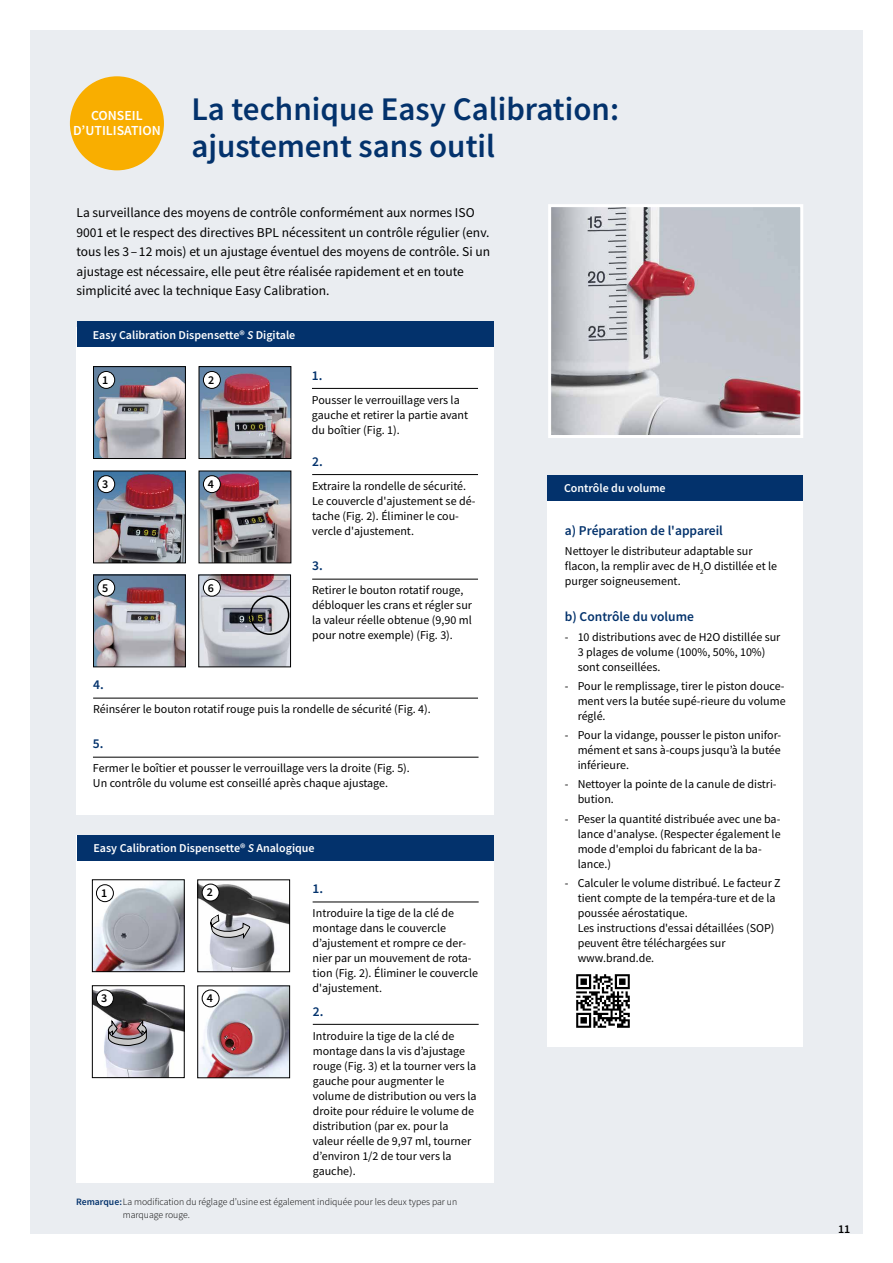
<style>
.page{position:relative;width:893px;height:1263px;background:#fff}
.page>*{position:absolute;margin:0;border:0;box-sizing:border-box;transform-origin:0 0}
.t1{font:600 33px/37.5px "Source Sans Pro";color:#03326c}
.t2{font:600 13.8px/14.5px "Source Sans Pro";color:#fff;text-align:center}
.t3{font:13.5px/19.5px "Source Sans Pro";color:#000}
.t4{font:600 13.5px "Source Sans Pro";color:#03326c}
.t5{font:12px/15px "Source Sans Pro";color:#000}
.t6{font:600 12px "Source Sans Pro";color:#fff}
.t7{font:600 12px "Source Sans Pro";color:#000}
.t8{font:300 9.75px/12.8px "Source Sans Pro";color:#000}
.s1{font-style:italic}
.s2{font-weight:600;color:#03326c}
</style>
<div class="page">
<div style="left:30px;top:30px;width:832px;height:1203px;background:#eaedf1"></div>
<div style="left:77px;top:328px;width:417px;height:487px;background:#fff"></div>
<div style="left:70px;top:76px;width:94px;height:94px;background:#f9ae00;border-radius:50%"></div>
<img style="left:95px;top:577px;width:89px;height:88px">
<div style="left:93px;top:575px;width:93px;height:92px;border:1px solid #000"></div>
<img style="left:95px;top:473px;width:89px;height:88px">
<div style="left:93px;top:471px;width:93px;height:92px;border:1px solid #000"></div>
<img style="left:201px;top:473px;width:88px;height:88px">
<img style="left:95px;top:368px;width:89px;height:89px">
<div style="left:93px;top:366px;width:93px;height:93px;border:1px solid #000"></div>
<img style="left:201px;top:368px;width:88px;height:89px">
<div style="left:199px;top:366px;width:92px;height:93px;border:1px solid #000"></div>
<div style="left:203px;top:371px;width:17px;height:17px;background:#fff;border-radius:50%"></div>
<div style="left:203px;top:371px;width:18px;height:18px;border:1px solid #000;border-radius:50%"></div>
<div style="left:98px;top:476px;width:17px;height:17px;background:#fff;border-radius:50%"></div>
<div style="left:98px;top:475px;width:17px;height:18px;border:1px solid #000;border-radius:50%"></div>
<div style="left:98px;top:371px;width:17px;height:17px;background:#fff;border-radius:50%"></div>
<div style="left:98px;top:371px;width:17px;height:18px;border:1px solid #000;border-radius:50%"></div>
<div style="left:203px;top:476px;width:17px;height:17px;background:#fff;border-radius:50%"></div>
<div style="left:203px;top:475px;width:18px;height:18px;border:1px solid #000;border-radius:50%"></div>
<div style="left:98px;top:579px;width:17px;height:17px;background:#fff;border-radius:50%"></div>
<div style="left:98px;top:579px;width:17px;height:17px;border:1px solid #000;border-radius:50%"></div>
<img style="left:200px;top:577px;width:89px;height:88px">
<div style="left:198px;top:575px;width:93px;height:92px;border:1px solid #000"></div>
<div style="left:203px;top:579px;width:17px;height:17px;background:#fff;border-radius:50%"></div>
<div style="left:203px;top:579px;width:18px;height:17px;border:1px solid #000;border-radius:50%"></div>
<div style="left:250px;top:595px;width:39px;height:40px;border:2px solid #000;border-radius:50%"></div>
<img style="left:552px;top:208px;width:247px;height:226px">
<div style="left:548px;top:204px;width:255px;height:234px;border:3px solid #fff"></div>
<div style="left:76px;top:835px;width:417px;height:347px;background:#fff"></div>
<img style="left:94px;top:881px;width:89px;height:89px">
<div style="left:92px;top:879px;width:93px;height:93px;border:1px solid #000"></div>
<img style="left:94px;top:988px;width:89px;height:88px">
<div style="left:92px;top:985px;width:93px;height:93px;border:1px solid #000"></div>
<img style="left:199px;top:883px;width:89px;height:87px">
<div style="left:197px;top:879px;width:93px;height:93px;border:1px solid #000"></div>
<div style="left:202px;top:884px;width:17px;height:17px;background:#fff;border-radius:50%"></div>
<div style="left:202px;top:884px;width:17px;height:17px;border:1px solid #000;border-radius:50%"></div>
<div style="left:96px;top:885px;width:17px;height:17px;background:#fff;border-radius:50%"></div>
<div style="left:96px;top:884px;width:18px;height:18px;border:1px solid #000;border-radius:50%"></div>
<div style="left:96px;top:990px;width:17px;height:17px;background:#fff;border-radius:50%"></div>
<div style="left:96px;top:990px;width:18px;height:17px;border:1px solid #000;border-radius:50%"></div>
<img style="left:199px;top:987px;width:89px;height:89px">
<div style="left:197px;top:985px;width:93px;height:93px;border:1px solid #000"></div>
<div style="left:202px;top:990px;width:17px;height:17px;background:#fff;border-radius:50%"></div>
<div style="left:202px;top:990px;width:17px;height:17px;border:1px solid #000;border-radius:50%"></div>
<svg style="left:208px;top:914px;width:43px;height:26px"></svg>
<svg style="left:108px;top:1020px;width:39px;height:26px"></svg>
<div style="left:548px;top:500px;width:255px;height:547px;background:#fff"></div>
<div style="left:548px;top:475px;width:255px;height:25px;background:#03326c"></div>
<div style="left:77px;top:322px;width:416px;height:25px;background:#03326c"></div>
<hr style="left:312px;top:388px;width:166px;height:1px;background:#000">
<hr style="left:312px;top:474px;width:166px;height:1px;background:#000">
<hr style="left:312px;top:579px;width:166px;height:1px;background:#000">
<hr style="left:93px;top:698px;width:385px;height:1px;background:#000">
<hr style="left:93px;top:757px;width:386px;height:1px;background:#000">
<div style="left:77px;top:835px;width:417px;height:25px;background:#03326c"></div>
<hr style="left:313px;top:902px;width:166px;height:1px;background:#000">
<hr style="left:313px;top:1024px;width:166px;height:1px;background:#000">
<img style="left:576px;top:974px;width:54px;height:54px">
<p class="t2" style="left:73px;top:108px;width:89px">CONSEIL<br>D’UTILISATION</p>
<h1 class="t1" style="left:191px;top:90px;width:429px">La technique Easy Calibration: ajustement sans outil</h1>
<p class="t3" style="left:77px;top:203px;width:415px">La surveillance des moyens de contrôle conformément aux normes ISO 9001 et le respect des directives BPL nécessitent un contrôle régulier (env. tous les 3 – 12 mois) et un ajustage éventuel des moyens de contrôle. Si un ajustage est nécessaire, elle peut être réalisée rapidement et en toute simplicité avec la technique Easy Calibration.</p>
<p class="t6" style="left:93px;top:327px;width:204px">Easy Calibration Dispensette® <span class="s1">S</span> Digitale</p>
<p class="t4" style="left:312px;top:366px;width:12px">1.</p>
<p class="t5" style="left:312px;top:392px;width:158px">Pousser le verrouillage vers la gauche et retirer la partie avant du boîtier (Fig. 1).</p>
<p class="t4" style="left:312px;top:452px;width:12px">2.</p>
<p class="t5" style="left:312px;top:478px;width:165px">Extraire la rondelle de sécurité.<br>Le couvercle d'ajustement se dé&shy;tache (Fig. 2). Éliminer le cou&shy;vercle d'ajustement.</p>
<p class="t4" style="left:312px;top:557px;width:12px">3.</p>
<p class="t5" style="left:312px;top:583px;width:161px">Retirer le bouton rotatif rouge, débloquer les crans et régler sur la valeur réelle obtenue (9,90 ml pour notre exemple) (Fig. 3).</p>
<p class="t4" style="left:93px;top:676px;width:12px">4.</p>
<p class="t5" style="left:93px;top:702px;width:339px">Réinsérer le bouton rotatif rouge puis la rondelle de sécurité (Fig. 4).</p>
<p class="t4" style="left:93px;top:735px;width:12px">5.</p>
<p class="t5" style="left:93px;top:761px;width:318px">Fermer le boîtier et pousser le verrouillage vers la droite (Fig. 5).<br>Un contrôle du volume est conseillé après chaque ajustage.</p>
<p class="t7" style="left:208px;top:372px;width:8px">2</p>
<p class="t7" style="left:102px;top:372px;width:8px">1</p>
<p class="t7" style="left:102px;top:476px;width:8px">3</p>
<p class="t7" style="left:208px;top:476px;width:8px">4</p>
<p class="t7" style="left:102px;top:580px;width:8px">5</p>
<p class="t7" style="left:208px;top:580px;width:8px">6</p>
<p class="t6" style="left:93px;top:840px;width:223px">Easy Calibration Dispensette® <span class="s1">S</span> Analogique</p>
<p class="t4" style="left:313px;top:880px;width:12px">1.</p>
<p class="t5" style="left:313px;top:905px;width:167px">Introduire la tige de la clé de montage dans le couvercle d’ajustement et rompre ce der&shy;nier par un mouvement de rota&shy;tion (Fig. 2). Éliminer le couvercle d'ajustement.</p>
<p class="t4" style="left:313px;top:1002px;width:12px">2.</p>
<p class="t5" style="left:313px;top:1028px;width:165px">Introduire la tige de la clé de montage dans la vis d’ajustage rouge (Fig. 3) et la tourner vers la gauche pour augmenter le volume de distribution ou vers la droite pour réduire le volume de distribution (par ex. pour la valeur réelle de 9,97 ml, tourner d’environ 1/2 de tour vers la gauche).</p>
<p class="t7" style="left:101px;top:885px;width:8px">1</p>
<p class="t7" style="left:207px;top:884px;width:8px">2</p>
<p class="t7" style="left:101px;top:990px;width:8px">3</p>
<p class="t7" style="left:207px;top:990px;width:8px">4</p>
<p class="t8" style="left:123px;top:1196px;width:336px;text-indent:-47px"><span class="s2">Remarque:</span>La modification du réglage d’usine est également indiquée pour les deux types par un marquage rouge.</p>
<p class="t6" style="left:564px;top:480px;width:103px">Contrôle du volume</p>
<p class="t4" style="left:565px;top:522px;width:160px">a) Préparation de l'appareil</p>
<p class="t5" style="left:565px;top:543px;width:214px">Nettoyer le distributeur adaptable sur flacon, la remplir avec de H<sub>2</sub>O distillée et le purger soigneusement.</p>
<p class="t4" style="left:565px;top:608px;width:131px">b) Contrôle du volume</p>
<p class="t5" style="left:578px;top:629px;width:204px;text-indent:-13px">- 10 distributions avec de H2O distillée sur<br>3 plages de volume (100%, 50%, 10%) sont conseillées.</p>
<p class="t5" style="left:578px;top:678px;width:209px;text-align:justify;text-indent:-13px">- Pour le remplissage, tirer le piston douce&shy;ment vers la butée supé-rieure du volume réglé.</p>
<p class="t5" style="left:578px;top:727px;width:205px;text-align:justify;text-indent:-13px">- Pour la vidange, pousser le piston unifor&shy;mément et sans à-coups jusqu’à la butée inférieure.</p>
<p class="t5" style="left:578px;top:777px;width:200px;text-indent:-13px">- Nettoyer la pointe de la canule de distri&shy;bution.</p>
<p class="t5" style="left:578px;top:811px;width:204px;text-indent:-13px">- Peser la quantité distribuée avec une ba&shy;lance d'analyse. (Respecter également le mode d'emploi du fabricant de la ba&shy;lance.)</p>
<p class="t5" style="left:578px;top:875px;width:205px;text-indent:-13px">- Calculer le volume distribué. Le facteur Z tient compte de la tempéra-ture et de la poussée aérostatique.<br>Les instructions d'essai détaillées (SOP) peuvent être téléchargées sur www.brand.de.</p>
<p class="t7" style="left:838px;top:1221px;width:14px">11</p>
</div>
